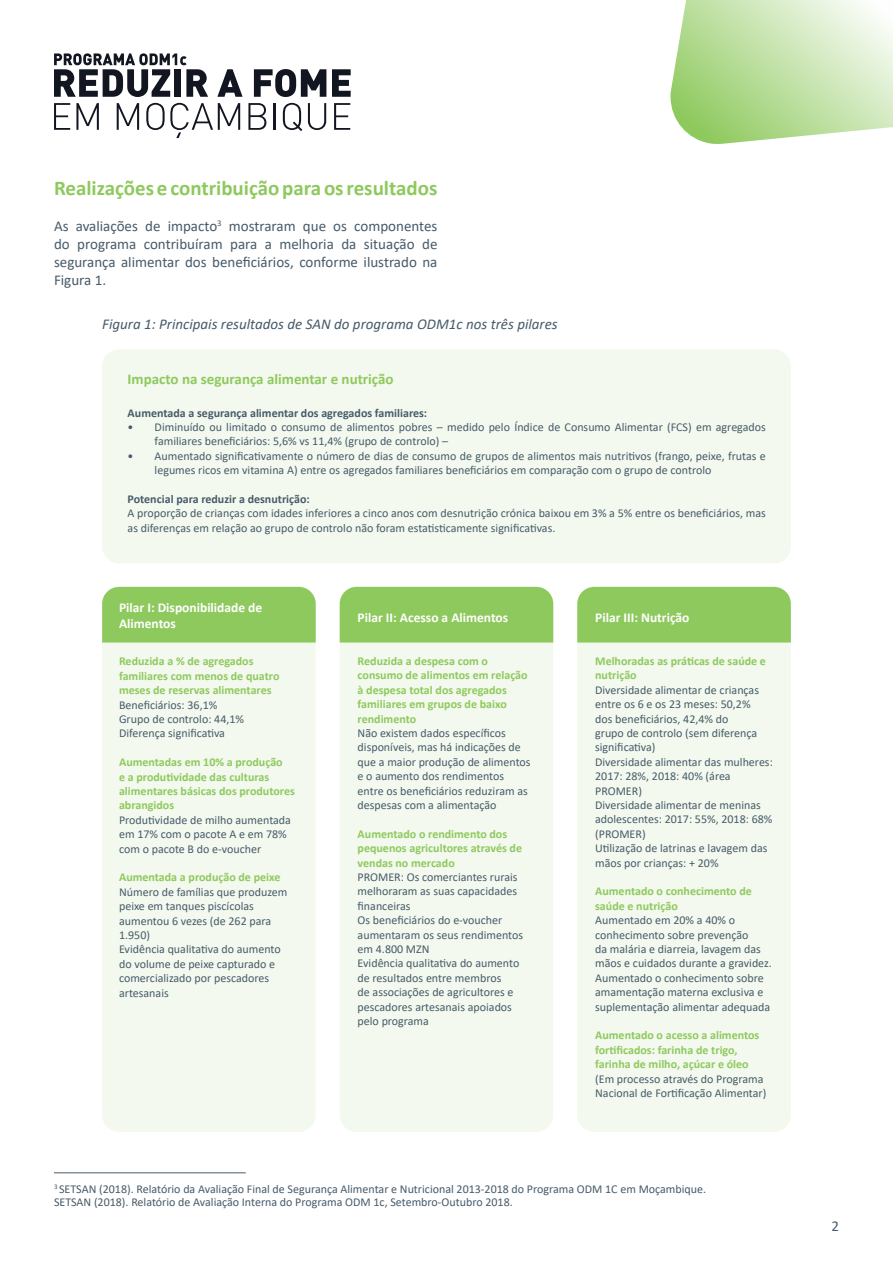
<style>
.page{position:relative;width:893px;height:1263px;background:#fff}
.page>*{position:absolute;margin:0;border:0;box-sizing:border-box;transform-origin:0 0}
.t1{font:700 21px "Calibri";color:#8ec95d}
.t2{font:15px/18px "Calibri";color:#475b6a;text-align:justify}
.t3{font:italic 15px "Calibri";color:#475b6a}
.t4{font:700 15px "Calibri";color:#8ec95d}
.t5{font:700 13.5px/16.2px "Calibri";color:#fff}
.t6{font:12px/14.4px "Calibri";color:#475b6a}
.t7{font:700 12px/14.4px "Calibri";color:#8ec95d}
.t8{font:700 12px "Calibri";color:#475b6a}
</style>
<div class="page">
<div style="left:102px;top:349px;width:689px;height:214px;background:#f3f9ee;border-radius:17px"></div>
<hr style="left:54px;top:1172px;width:192px;height:1px;background:#475b6a">
<div style="left:102px;top:587px;width:214px;height:545px;background:#f3f9ee;border-radius:17px"></div>
<div style="left:340px;top:587px;width:213px;height:545px;background:#f3f9ee;border-radius:17px"></div>
<div style="left:577px;top:587px;width:214px;height:545px;background:#f3f9ee;border-radius:17px"></div>
<div style="left:102px;top:587px;width:214px;height:55px;background:#8ec95d"></div>
<div style="left:340px;top:587px;width:213px;height:55px;background:#8ec95d"></div>
<div style="left:577px;top:587px;width:214px;height:55px;background:#8ec95d"></div>
<svg style="left:217px;top:69px;width:26px;height:28px"></svg>
<svg style="left:254px;top:69px;width:72px;height:28px"></svg>
<svg style="left:332px;top:69px;width:19px;height:28px"></svg>
<svg style="left:54px;top:103px;width:16px;height:27px"></svg>
<svg style="left:76px;top:103px;width:23px;height:27px"></svg>
<svg style="left:117px;top:103px;width:22px;height:27px"></svg>
<svg style="left:146px;top:103px;width:94px;height:35px"></svg>
<svg style="left:248px;top:103px;width:18px;height:27px"></svg>
<hr style="left:274px;top:103px;width:2px;height:27px;background:#111621">
<svg style="left:283px;top:103px;width:19px;height:28px"></svg>
<svg style="left:308px;top:103px;width:18px;height:27px"></svg>
<svg style="left:334px;top:103px;width:16px;height:27px"></svg>
<svg style="left:54px;top:53px;width:154px;height:44px"></svg>
<svg style="left:670px;top:0;width:223px;height:144px;background:#c8e4b1"></svg>
<h1 class="t1" style="left:54px;top:173px;width:385px">Realizações e contribuição para os resultados</h1>
<p class="t2" style="left:54px;top:217px;width:385px">As avaliações de impacto<sup>3</sup> mostraram que os componentes do programa contribuíram para a melhoria da situação de segurança alimentar dos beneficiários, conforme ilustrado na Figura 1.</p>
<p class="t3" style="left:102px;top:314px;width:457px">Figura 1: Principais resultados de SAN do programa ODM1c nos três pilares</p>
<p class="t4" style="left:128px;top:369px;width:267px">Impacto na segurança alimentar e nutrição</p>
<p class="t8" style="left:128px;top:404px;width:301px">Aumentada a segurança alimentar dos agregados familiares:</p>
<p class="t6" style="left:155px;top:419px;width:613px;text-indent:-27px">• Diminuído ou limitado o consumo de alimentos pobres – medido pelo Índice de Consumo Alimentar (FCS) em agregados familiares beneficiários: 5,6% vs 11,4% (grupo de controlo) –</p>
<p class="t6" style="left:155px;top:448px;width:613px;text-indent:-27px">• Aumentado significativamente o número de dias de consumo de grupos de alimentos mais nutritivos (frango, peixe, frutas e legumes ricos em vitamina A) entre os agregados familiares beneficiários em comparação com o grupo de controlo</p>
<p class="t8" style="left:128px;top:491px;width:184px">Potencial para reduzir a desnutrição:</p>
<p class="t6" style="left:128px;top:506px;width:640px">A proporção de crianças com idades inferiores a cinco anos com desnutrição crónica baixou em 3% a 5% entre os beneficiários, mas as diferenças em relação ao grupo de controlo não foram estatisticamente significativas.</p>
<p class="t5" style="left:119px;top:599px;width:145px">Pilar I: Disponibilidade de<br>Alimentos</p>
<p class="t7" style="left:119px;top:654px;width:162px">Reduzida a % de agregados familiares com menos de quatro meses de reservas alimentares</p>
<p class="t6" style="left:119px;top:697px;width:127px">Beneficiários: 36,1%<br>Grupo de controlo: 44,1%<br>Diferença significativa</p>
<p class="t7" style="left:119px;top:755px;width:177px">Aumentadas em 10% a produção<br>e a produtividade das culturas alimentares básicas dos produtores abrangidos</p>
<p class="t6" style="left:119px;top:812px;width:173px">Produtividade de milho aumentada em 17% com o pacote A e em 78% com o pacote B do e-voucher</p>
<p class="t7" style="left:119px;top:870px;width:163px">Aumentada a produção de peixe</p>
<p class="t6" style="left:119px;top:884px;width:170px">Número de famílias que produzem peixe em tanques piscícolas aumentou 6 vezes (de 262 para<br>1.950)<br>Evidência qualitativa do aumento do volume de peixe capturado e comercializado por pescadores artesanais</p>
<p class="t5" style="left:358px;top:609px;width:152px">Pilar II: Acesso a Alimentos</p>
<p class="t7" style="left:358px;top:654px;width:172px">Reduzida a despesa com o consumo de alimentos em relação à despesa total dos agregados familiares em grupos de baixo rendimento</p>
<p class="t6" style="left:358px;top:725px;width:174px">Não existem dados específicos disponíveis, mas há indicações de que a maior produção de alimentos e o aumento dos rendimentos entre os beneficiários reduziram as despesas com a alimentação</p>
<p class="t7" style="left:358px;top:826px;width:166px">Aumentado o rendimento dos pequenos agricultores através de vendas no mercado</p>
<p class="t6" style="left:358px;top:869px;width:167px">PROMER: Os comerciantes rurais melhoraram as suas capacidades financeiras<br>Os beneficiários do e-voucher aumentaram os seus rendimentos em 4.800 MZN<br>Evidência qualitativa do aumento de resultados entre membros<br>de associações de agricultores e pescadores artesanais apoiados pelo programa</p>
<p class="t5" style="left:595px;top:609px;width:96px">Pilar III: Nutrição</p>
<p class="t7" style="left:595px;top:654px;width:172px">Melhoradas as práticas de saúde e nutrição</p>
<p class="t6" style="left:595px;top:682px;width:179px">Diversidade alimentar de crianças entre os 6 e os 23 meses: 50,2%<br>dos beneficiários, 42,4% do<br>grupo de controlo (sem diferença significativa)<br>Diversidade alimentar das mulheres:<br>2017: 28%, 2018: 40% (área<br>PROMER)<br>Diversidade alimentar de meninas adolescentes: 2017: 55%, 2018: 68% (PROMER)<br>Utilização de latrinas e lavagem das mãos por crianças: + 20%</p>
<p class="t7" style="left:595px;top:884px;width:158px">Aumentado o conhecimento de saúde e nutrição</p>
<p class="t6" style="left:595px;top:913px;width:178px">Aumentado em 20% a 40% o conhecimento sobre prevenção<br>da malária e diarreia, lavagem das mãos e cuidados durante a gravidez.<br>Aumentado o conhecimento sobre amamentação materna exclusiva e suplementação alimentar adequada</p>
<p class="t7" style="left:595px;top:1028px;width:166px">Aumentado o acesso a alimentos fortificados: farinha de trigo, farinha de milho, açúcar e óleo</p>
<p class="t6" style="left:595px;top:1071px;width:173px">(Em processo através do Programa<br>Nacional de Fortificação Alimentar)</p>
<p class="t6" style="left:54px;top:1182px;width:654px;line-height:13.5px"><sup>3</sup> SETSAN (2018). Relatório da Avaliação Final de Segurança Alimentar e Nutricional 2013-2018 do Programa ODM 1C em Moçambique.<br>SETSAN (2018). Relatório de Avaliação Interna do Programa ODM 1c, Setembro-Outubro 2018.</p>
<p class="t2" style="left:831px;top:1216px;width:9px">2</p>
</div>
